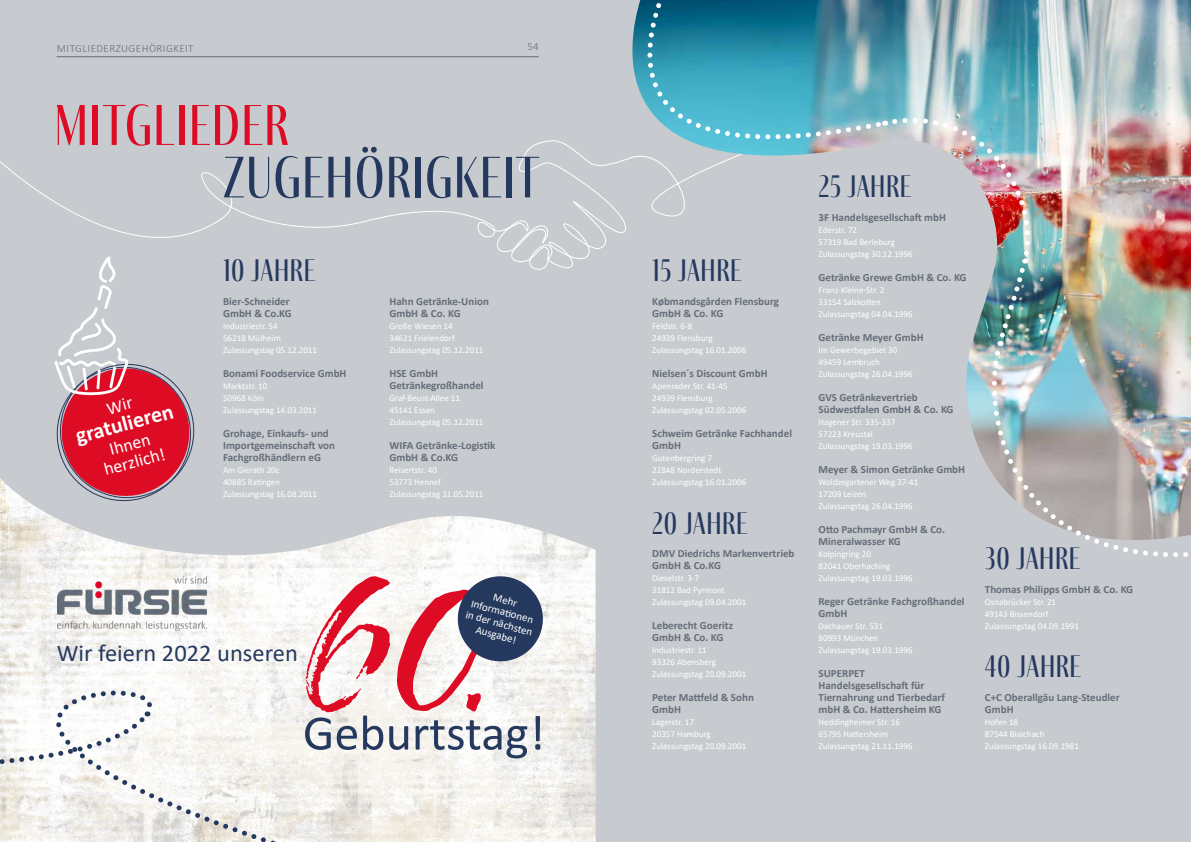
<style>
.page{position:relative;width:1191px;height:842px;background:#c7cacf}
.page>*{position:absolute;margin:0;border:0;box-sizing:border-box;transform-origin:0 0}
.t1{font:60px "Fino Sans";letter-spacing:.005em;color:#25395f}
.t2{font:59px "Fino Sans";letter-spacing:.01em;color:#de0b24}
.t3{font:50px "Calibri";color:#25395f}
.t4{font:32px "Fino Sans";color:#25395f}
.t5{font:24px "Calibri";color:#25395f}
.t6{font:700 22px "Calibri";color:#fff}
.t7{font:18px/18px "Calibri";color:#fff;text-align:center}
.t8{font:700 11px/12px "Calibri";color:#656e7a}
.t9{font:11px/12px "Calibri";color:#fff;text-align:center}
.t10{font:300 11px "Calibri";letter-spacing:.04em;color:#656e7a}
.t11{font:9px/12px "Calibri";color:#fff}
</style>
<div class="page">
<svg style="left:0;top:161px;width:466px;height:77px"></svg>
<img style="left:0;top:478px;width:595px;height:364px">
<svg style="left:305px;top:572px;width:242px;height:140px;background:#cfabb4"></svg>
<img style="left:57px;top:576px;width:150px;height:54px">
<svg style="left:0;top:669px;width:308px;height:173px;background:#f1efec"></svg>
<svg style="left:0;top:711px;width:151px;height:59px;background:#edeeee"></svg>
<svg style="left:466px;top:140px;width:160px;height:130px"></svg>
<img style="left:651px;top:0;width:540px;height:451px">
<svg style="left:577px;top:0;width:308px;height:185px"></svg>
<img style="left:980px;top:347px;width:211px;height:210px">
<img style="left:884px;top:109px;width:154px;height:237px">
<hr style="left:57px;top:56px;width:482px;height:1px;background:#656e7a">
<svg style="left:50px;top:256px;width:151px;height:252px"></svg>
<p class="t10" style="left:57px;top:41px;width:138px">MITGLIEDERZUGEHÖRIGKEIT</p>
<p class="t10" style="left:527px;top:40px;width:13px">54</p>
<h2 class="t2" style="left:54px;top:92px;width:237px">MITGLIEDER</h2>
<h1 class="t1" style="left:223px;top:144px;width:318px">ZUGEHÖRIGKEIT</h1>
<h3 class="t4" style="left:223px;top:253px;width:94px">10 JAHRE</h3>
<h3 class="t6" style="left:72px;top:421px;width:102px;rotate:-15deg">gratulieren</h3>
<h3 class="t7" style="left:97px;top:443px;width:64px;rotate:-15deg">Ihnen herzlich!</h3>
<p class="t8" style="left:223px;top:296px;width:70px">Bier-Schneider<br>GmbH &amp; Co.KG</p>
<p class="t11" style="left:223px;top:320px;width:96px">Industriestr. 54<br>56218 Mülheim<br>Zulassungstag 05.12.2011</p>
<p class="t8" style="left:223px;top:368px;width:125px">Bonami Foodservice GmbH</p>
<p class="t11" style="left:223px;top:380px;width:96px">Marktstr. 10<br>50968 Köln<br>Zulassungstag 14.03.2011</p>
<p class="t8" style="left:223px;top:428px;width:113px">Grohage, Einkaufs- und<br>Importgemeinschaft von<br>Fachgroßhändlern eG</p>
<p class="t11" style="left:223px;top:464px;width:96px">Am Gierath 20c<br>40885 Ratingen<br>Zulassungstag 16.08.2011</p>
<h3 class="t5" style="left:57px;top:637px;width:243px">Wir feiern 2022 unseren</h3>
<p class="t8" style="left:389px;top:296px;width:101px">Hahn Getränke-Union<br>GmbH &amp; Co. KG</p>
<p class="t11" style="left:389px;top:320px;width:96px">Große Wiesen 14<br>34621 Frielendorf<br>Zulassungstag 05.12.2011</p>
<p class="t8" style="left:389px;top:368px;width:96px">HSE GmbH<br>Getränkegroßhandel</p>
<p class="t11" style="left:389px;top:392px;width:96px">Graf-Beust-Allee 11<br>45141 Essen<br>Zulassungstag 05.12.2011</p>
<p class="t8" style="left:389px;top:440px;width:108px">WIFA Getränke-Logistik<br>GmbH &amp; Co.KG</p>
<p class="t11" style="left:389px;top:464px;width:96px">Reisertstr. 40<br>53773 Hennef<br>Zulassungstag 31.05.2011</p>
<p class="t9" style="left:474px;top:585px;width:70px;rotate:15deg">Mehr<br>Informati onen in der nächsten<br>Ausgabe!</p>
<h3 class="t3" style="left:303px;top:698px;width:244px">Geburtstag!</h3>
<h3 class="t4" style="left:652px;top:253px;width:91px">15 JAHRE</h3>
<p class="t8" style="left:652px;top:296px;width:128px">Købmandsgården Flensburg<br>GmbH &amp; Co. KG</p>
<p class="t11" style="left:652px;top:320px;width:96px">Feldstr. 6-8<br>24939 Flensburg<br>Zulassungstag 16.01.2006</p>
<p class="t8" style="left:652px;top:368px;width:117px">Nielsen´s Discount GmbH</p>
<p class="t11" style="left:652px;top:380px;width:77px">Apenrader Str. 41-45<br>24939 Flensburg</p>
<p class="t11" style="left:652px;top:404px;width:96px">Zulassungstag 02.05.2006</p>
<p class="t8" style="left:652px;top:428px;width:141px">Schweim Getränke Fachhandel<br>GmbH</p>
<p class="t11" style="left:652px;top:452px;width:96px">Gutenbergring 7<br>22848 Norderstedt<br>Zulassungstag 16.01.2006</p>
<h3 class="t4" style="left:652px;top:505px;width:97px">20 JAHRE</h3>
<p class="t8" style="left:652px;top:548px;width:144px">DMV Diedrichs Markenvertrieb<br>GmbH &amp; Co.KG</p>
<p class="t11" style="left:652px;top:572px;width:96px">Dieselstr. 3-7<br>31812 Bad Pyrmont<br>Zulassungstag 09.04.2001</p>
<p class="t8" style="left:652px;top:620px;width:82px">Leberecht Goeritz<br>GmbH &amp; Co. KG</p>
<p class="t11" style="left:652px;top:644px;width:96px">Industriestr. 11<br>93326 Abensberg<br>Zulassungstag 20.09.2001</p>
<p class="t8" style="left:652px;top:692px;width:103px">Peter Mattfeld &amp; Sohn<br>GmbH</p>
<p class="t11" style="left:652px;top:716px;width:96px">Lagerstr. 17<br>20357 Hamburg<br>Zulassungstag 20.09.2001</p>
<h3 class="t4" style="left:818px;top:169px;width:95px">25 JAHRE</h3>
<p class="t8" style="left:818px;top:212px;width:129px">3F Handelsgesellschaft mbH</p>
<p class="t11" style="left:818px;top:224px;width:96px">Ederstr. 72<br>57319 Bad Berleburg<br>Zulassungstag 30.12.1996</p>
<p class="t8" style="left:818px;top:272px;width:149px">Getränke Grewe GmbH &amp; Co. KG</p>
<p class="t11" style="left:818px;top:284px;width:96px">Franz-Kleine-Str. 2<br>33154 Salzkotten<br>Zulassungstag 04.04.1996</p>
<p class="t8" style="left:818px;top:332px;width:107px">Getränke Meyer GmbH</p>
<p class="t11" style="left:818px;top:344px;width:96px">Im Gewerbegebiet 30<br>49459 Lembruch<br>Zulassungstag 26.04.1996</p>
<p class="t8" style="left:818px;top:392px;width:137px">GVS Getränkevertrieb<br>Südwestfalen GmbH &amp; Co. KG</p>
<p class="t11" style="left:818px;top:416px;width:96px">Hagener Str. 335-337<br>57223 Kreuztal<br>Zulassungstag 19.03.1996</p>
<p class="t8" style="left:818px;top:464px;width:148px">Meyer &amp; Simon Getränke GmbH</p>
<p class="t11" style="left:818px;top:476px;width:101px">Woldzegartener Weg 37-41<br>17209 Leizen<br>Zulassungstag 26.04.1996</p>
<p class="t8" style="left:818px;top:524px;width:128px">Otto Pachmayr GmbH &amp; Co.<br>Mineralwasser KG</p>
<p class="t11" style="left:818px;top:548px;width:96px">Kolpingring 20<br>82041 Oberhaching<br>Zulassungstag 19.03.1996</p>
<p class="t8" style="left:818px;top:596px;width:147px">Reger Getränke Fachgroßhandel<br>GmbH</p>
<p class="t11" style="left:818px;top:620px;width:96px">Dachauer Str. 531<br>80993 München<br>Zulassungstag 19.03.1996</p>
<p class="t8" style="left:818px;top:668px;width:128px">SUPERPET<br>Handelsgesellschaft für<br>Tiernahrung und Tierbedarf mbH &amp; Co. Hattersheim KG</p>
<p class="t11" style="left:818px;top:716px;width:96px">Heddingheimer Str. 16<br>65795 Hattersheim<br>Zulassungstag 21.11.1996</p>
<h3 class="t4" style="left:985px;top:541px;width:97px">30 JAHRE</h3>
<p class="t8" style="left:985px;top:584px;width:150px">Thomas Philipps GmbH &amp; Co. KG</p>
<p class="t11" style="left:985px;top:596px;width:96px">Osnabrücker Str. 21<br>49143 Bissendorf<br>Zulassungstag 04.09.1991</p>
<h3 class="t4" style="left:985px;top:649px;width:98px">40 JAHRE</h3>
<p class="t8" style="left:985px;top:692px;width:136px">C+C Oberallgäu Lang-Steudler<br>GmbH</p>
<p class="t11" style="left:985px;top:716px;width:96px">Hofen 18<br>87544 Blaichach<br>Zulassungstag 16.09.1981</p>
</div>
